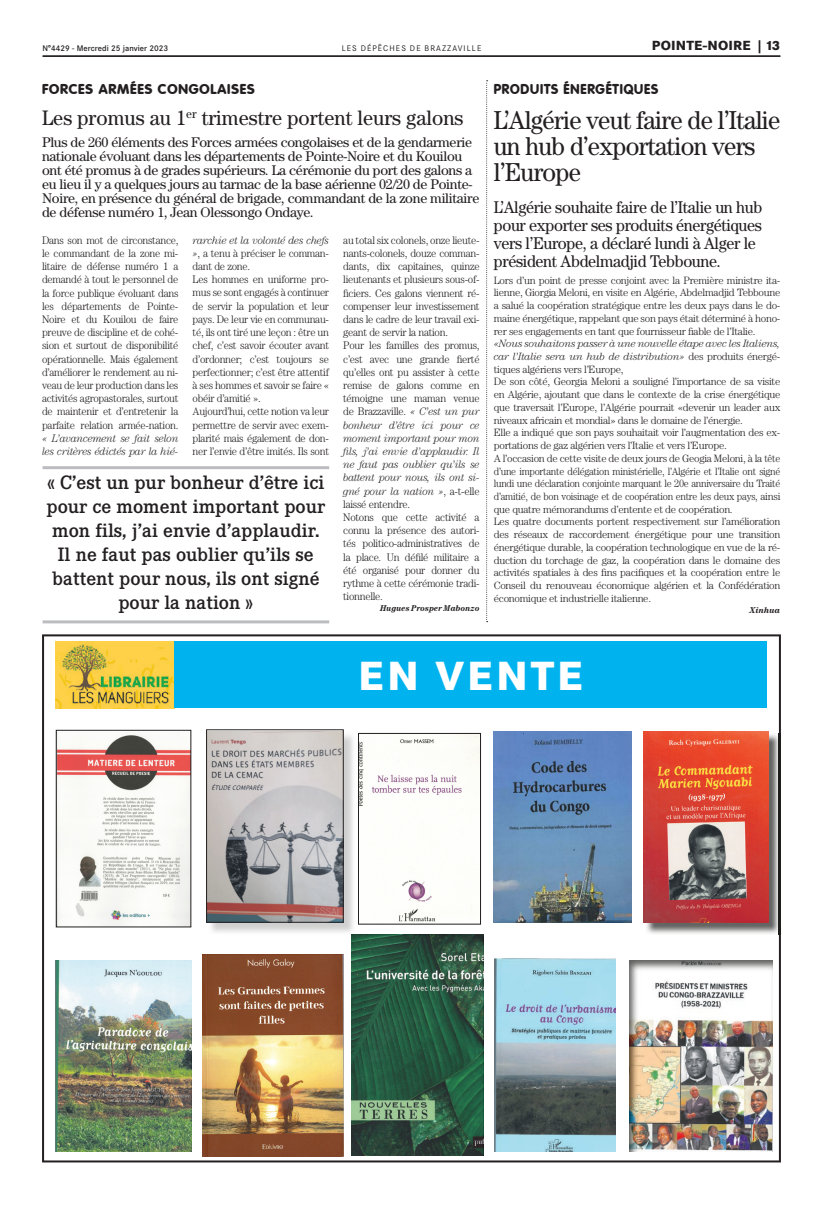
<style>
.page{position:relative;width:823px;height:1205px;background:#fff}
.page>*{position:absolute;margin:0;border:0;box-sizing:border-box;transform-origin:0 0}
.t1{font:800 40px "Corporate SBQ";letter-spacing:.07em;color:#fff}
.t2{font:26px/26px "Century";letter-spacing:-.025em;color:#231f20;scale:.94 1}
.t3{font:21px "Century";color:#231f20;scale:.96 1}
.t4{font:500 19px/24px "Corporate EBQ";color:#231f20;text-align:center}
.t5{font:17px/18px "Century";letter-spacing:-.02em;color:#231f20;scale:.94 1}
.t6{font:14px/14px "Century";letter-spacing:-.02em;color:#231f20}
.t7{font:800 14px "Corporate Rounded";letter-spacing:.06em;color:#231f20}
.t8{font:800 14px "Corporate Rounded";letter-spacing:.06em;color:#231f20;scale:.94 1}
.t9{font:800 13px "Corporate SBQ";letter-spacing:.01em;color:#231f20}
.t10{font:300 11px/13.2px "Century";letter-spacing:-.025em;color:#231f20;scale:.95 1}
.t11{font:italic 300 11px/13.2px "Century";letter-spacing:-.025em;color:#231f20;scale:.95 1}
.t12{font:300 10.6px/12.7px "Century";letter-spacing:-.025em;color:#231f20;text-align:justify}
.t13{font:italic 700 8.5px "Century";color:#231f20;scale:.94 1}
.t14{font:italic 700 8.5px "Century";color:#231f20}
.t15{font:500 8px "Corporate SBQ";color:#231f20}
.t16{font:8px "Corporate SBQ";letter-spacing:.135em;color:#231f20}
.s1{font-style:italic}
</style>
<div class="page">
<hr style="left:43px;top:56px;width:737px;height:1px;background:#231f20">
<svg style="left:42px;top:634px;width:738px;height:528px"></svg>
<img style="left:56px;top:641px;width:118px;height:67px">
<div style="left:174px;top:641px;width:591px;height:67px;background:#00b3ef"></div>
<img style="left:208px;top:731px;width:148px;height:204px">
<img style="left:208px;top:731px;width:133px;height:189px">
<div style="left:206px;top:729px;width:137px;height:193px;border:1px solid #231f20"></div>
<img style="left:644px;top:733px;width:136px;height:202px">
<img style="left:643px;top:732px;width:124px;height:190px">
<img style="left:493px;top:732px;width:137px;height:190px">
<img style="left:629px;top:960px;width:142px;height:191px">
<img style="left:55px;top:960px;width:136px;height:191px">
<img style="left:494px;top:958px;width:121px;height:193px">
<img style="left:202px;top:954px;width:141px;height:202px">
<img style="left:351px;top:935px;width:132px;height:220px">
<img style="left:58px;top:732px;width:131px;height:193px">
<div style="left:56px;top:730px;width:135px;height:197px;border:1px solid #231f20"></div>
<img style="left:360px;top:735px;width:118px;height:187px">
<div style="left:358px;top:733px;width:122px;height:191px;border:1px solid #231f20"></div>
<svg style="left:486px;top:80px;width:1px;height:542px"></svg>
<hr style="left:43px;top:466px;width:286px;height:3px;background:#bcbdc0">
<hr style="left:43px;top:620px;width:286px;height:3px;background:#bcbdc0">
<p class="t15" style="left:43px;top:43px;width:127px">N°4429 - Mercredi 25 janvier 2023</p>
<p class="t16" style="left:341px;top:43px;width:141px">LES DÉPÊCHES DE BRAZZAVILLE</p>
<p class="t9" style="left:651px;top:37px;width:130px">POINTE-NOIRE | 13</p>
<p class="t7" style="left:42px;top:81px;width:214px">FORCES ARMÉES CONGOLAISES</p>
<h3 class="t3" style="left:42px;top:105px;width:440px">Les promus au 1<sup>er</sup> trimestre portent leurs galons</h3>
<p class="t6" style="left:42px;top:135px;width:438px">Plus de 260 éléments des Forces armées congolaises et de la gendarmerie nationale évoluant dans les départements de Pointe-Noire et du Kouilou ont été promus à de grades supérieurs. La cérémonie du port des galons a eu lieu il y a quelques jours au tarmac de la base aérienne 02/20 de Pointe-Noire, en présence du général de brigade, commandant de la zone militaire de défense numéro 1, Jean Olessongo Ondaye.</p>
<p class="t10" style="left:192px;top:233px;width:145px"><span class="s1">rarchie et la volonté des chefs »</span>, a tenu à préciser le comman&shy;dant de zone.<br>Les hommes en uniforme pro&shy;mus se sont engagés à continuer de servir la population et leur pays. De leur vie en communau&shy;té, ils ont tiré une leçon : être un chef, c’est savoir écouter avant d’ordonner; c’est toujours se perfectionner; c’est être attentif à ses hommes et savoir se faire « obéir d’amitié ».<br>Aujourd’hui, cette notion va leur permettre de servir avec exem&shy;plarité mais également de don&shy;ner l’envie d’être imités. Ils sont</p>
<p class="t10" style="left:343px;top:233px;width:145px">au total six colonels, onze lieute&shy;nants-colonels, douze comman&shy;dants, dix capitaines, quinze lieutenants et plusieurs sous-of&shy;ficiers. Ces galons viennent ré&shy;compenser leur investissement dans le cadre de leur travail exi&shy;geant de servir la nation.<br>Pour les familles des promus, c’est avec une grande fierté qu’elles ont pu assister à cette remise de galons comme en témoigne une maman venue de Brazzaville. <span class="s1">« C’est un pur bonheur d’être ici pour ce moment important pour mon fils, j’ai envie d’applaudir. Il ne faut pas oublier qu’ils se battent pour nous, ils ont si&shy;gné pour la nation »</span>, a-t-elle laissé entendre.<br>Notons que cette activité a connu la présence des autori&shy;tés politico-administratives de la place. Un défilé militaire a été organisé pour donner du rythme à cette cérémonie tradi&shy;tionnelle.</p>
<p class="t13" style="left:380px;top:603px;width:107px">Hugues Prosper Mabonzo</p>
<p class="t10" style="left:42px;top:233px;width:145px;text-align:justify">Dans son mot de circonstance, le commandant de la zone mi&shy;litaire de défense numéro 1 a demandé à tout le personnel de la force publique évoluant dans les départements de Pointe-Noire et du Kouilou de faire preuve de discipline et de cohé&shy;sion et surtout de disponibilité opérationnelle. Mais également d’améliorer le rendement au ni&shy;veau de leur production dans les activités agropastorales, surtout de maintenir et d’entretenir la parfaite relation armée-nation.</p>
<p class="t11" style="left:42px;top:431px;width:145px">« L’avancement se fait selon les critères édictés par la hié-</p>
<h3 class="t4" style="left:46px;top:470px;width:280px">« C’est un pur bonheur d’être ici pour ce moment important pour mon fils, j’ai envie d’applaudir.<br>Il ne faut pas oublier qu’ils se battent pour nous, ils ont signé pour la nation »</h3>
<p class="t8" style="left:493px;top:81px;width:176px">PRODUITS ÉNERGÉTIQUES</p>
<h2 class="t2" style="left:493px;top:106px;width:306px">L’Algérie veut faire de l’Italie un hub d’exportation vers l’Europe</h2>
<h3 class="t5" style="left:493px;top:198px;width:287px">L’Algérie souhaite faire de l’Italie un hub pour exporter ses produits énergétiques vers l’Europe, a déclaré lundi à Alger le président Abdelmadjid Tebboune.</h3>
<p class="t12" style="left:493px;top:274px;width:288px">Lors d’un point de presse conjoint avec la Première ministre ita&shy;lienne, Giorgia Meloni, en visite en Algérie, Abdelmadjid Tebboune a salué la coopération stratégique entre les deux pays dans le do&shy;maine énergétique, rappelant que son pays était déterminé à hono&shy;rer ses engagements en tant que fournisseur fiable de l’Italie.</p>
<p class="t12" style="left:493px;top:337px;width:288px;text-align:left"><span class="s1">«Nous souhaitons passer à une nouvelle étape avec les Italiens, car l’Italie sera un hub de distribution»</span> des produits énergé&shy;tiques algériens vers l’Europe,<br>De son côté, Georgia Meloni a souligné l’importance de sa visite en Algérie, ajoutant que dans le contexte de la crise énergétique que traversait l’Europe, l’Algérie pourrait «devenir un leader aux niveaux africain et mondial» dans le domaine de l’énergie.<br>Elle a indiqué que son pays souhaitait voir l’augmentation des ex&shy;portations de gaz algérien vers l’Italie et vers l’Europe.<br>A l’occasion de cette visite de deux jours de Geogia Meloni, à la tête d’une importante délégation ministérielle, l’Algérie et l’Italie ont signé lundi une déclaration conjointe marquant le 20e anniversaire du Traité d’amitié, de bon voisinage et de coopération entre les deux pays, ainsi que quatre mémorandums d’entente et de coopération.<br>Les quatre documents portent respectivement sur l’amélioration des réseaux de raccordement énergétique pour une transition énergétique durable, la coopération technologique en vue de la ré&shy;duction du torchage de gaz, la coopération dans le domaine des activités spatiales à des fins pacifiques et la coopération entre le Conseil du renouveau économique algérien et la Confédération économique et industrielle italienne.</p>
<p class="t14" style="left:749px;top:605px;width:32px">Xinhua</p>
<h1 class="t1" style="left:358px;top:650px;width:226px">EN VENTE</h1>
</div>
